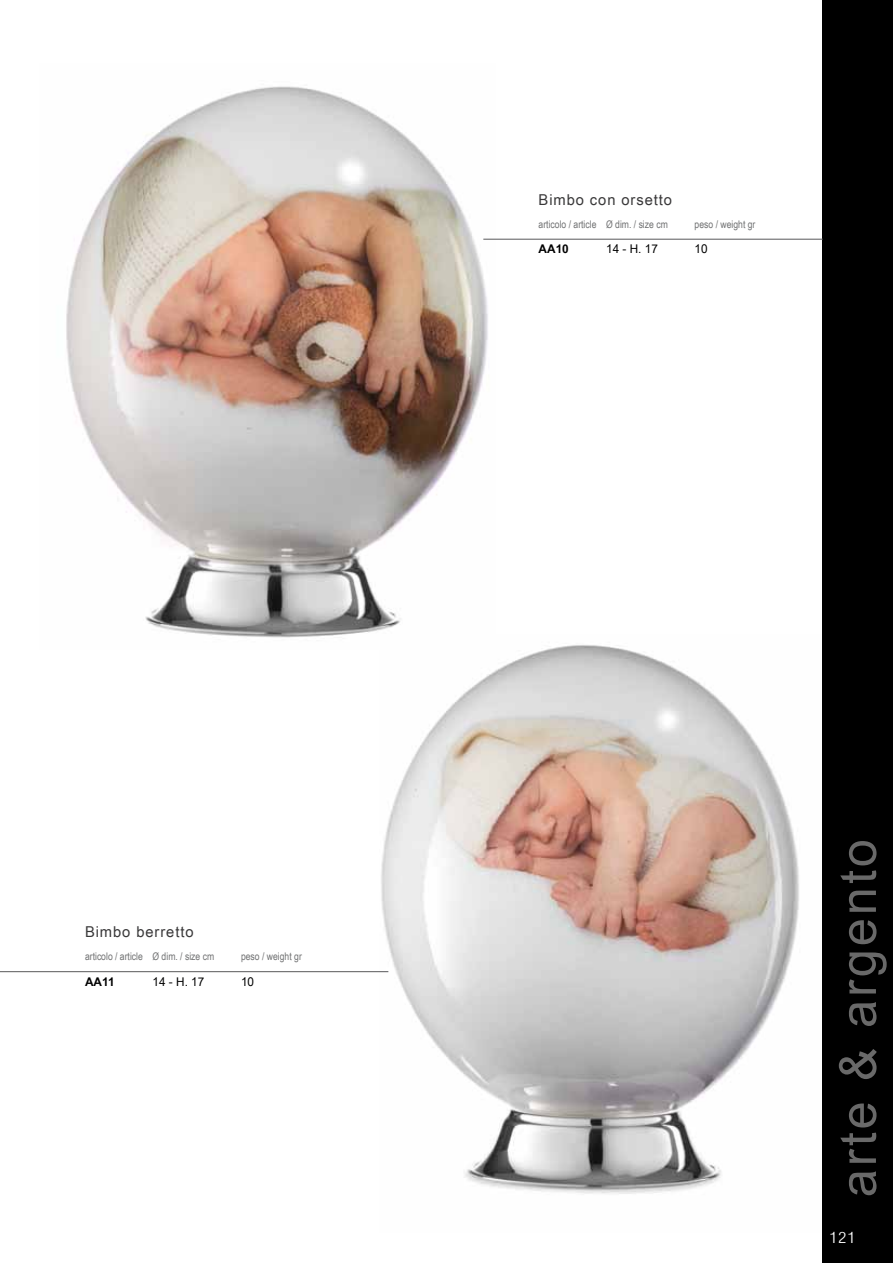
<style>
.page{position:relative;width:893px;height:1263px;background:#fff}
.page>*{position:absolute;margin:0;border:0;box-sizing:border-box;transform-origin:0 0}
.t1{font:51px "Arial Narrow";color:#696969;scale:1.2 1}
.t2{font:15px "Arial Narrow";letter-spacing:.05em;color:#393839;scale:1.2 1}
.t3{font:300 condensed 15px "Helvetica";color:#fff;scale:1.2 1}
.t4{font:12px "Arial Narrow";color:#000;scale:1.2 1}
.t5{font:700 12px "Arial Narrow";color:#000;scale:1.2 1}
.t6{font:10.5px "Arial Narrow";color:#707172}
</style>
<div class="page">
<img style="left:66px;top:86px;width:430px;height:552px">
<img style="left:380px;top:635px;width:443px;height:597px">
<div style="left:823px;top:0;width:70px;height:1263px;background:#000"></div>
<hr style="left:483px;top:239px;width:340px;height:1px;background:#58585a">
<hr style="left:0;top:971px;width:388px;height:1px;background:#58585a">
<h2 class="t2" style="left:85px;top:921px;width:92px">Bimbo berretto</h2>
<p class="t6" style="left:85px;top:949px;width:131px">articolo / article Ø dim. / size cm</p>
<p class="t6" style="left:241px;top:949px;width:62px">peso / weight gr</p>
<p class="t5" style="left:85px;top:972px;width:26px">AA11</p>
<p class="t4" style="left:153px;top:972px;width:45px">14 - H. 17</p>
<p class="t4" style="left:241px;top:972px;width:12px">10</p>
<h2 class="t2" style="left:539px;top:188px;width:113px">Bimbo con orsetto</h2>
<p class="t6" style="left:539px;top:216px;width:131px">articolo / article Ø dim. / size cm</p>
<p class="t6" style="left:695px;top:216px;width:62px">peso / weight gr</p>
<p class="t5" style="left:539px;top:240px;width:27px">AA10</p>
<p class="t4" style="left:606px;top:240px;width:45px">14 - H. 17</p>
<p class="t4" style="left:695px;top:240px;width:12px">10</p>
<h1 class="t1" style="left:820px;top:1197px;width:300px;rotate:-90deg">arte &amp; argento</h1>
<h2 class="t3" style="left:830px;top:1229px;width:23px">121</h2>
</div>
